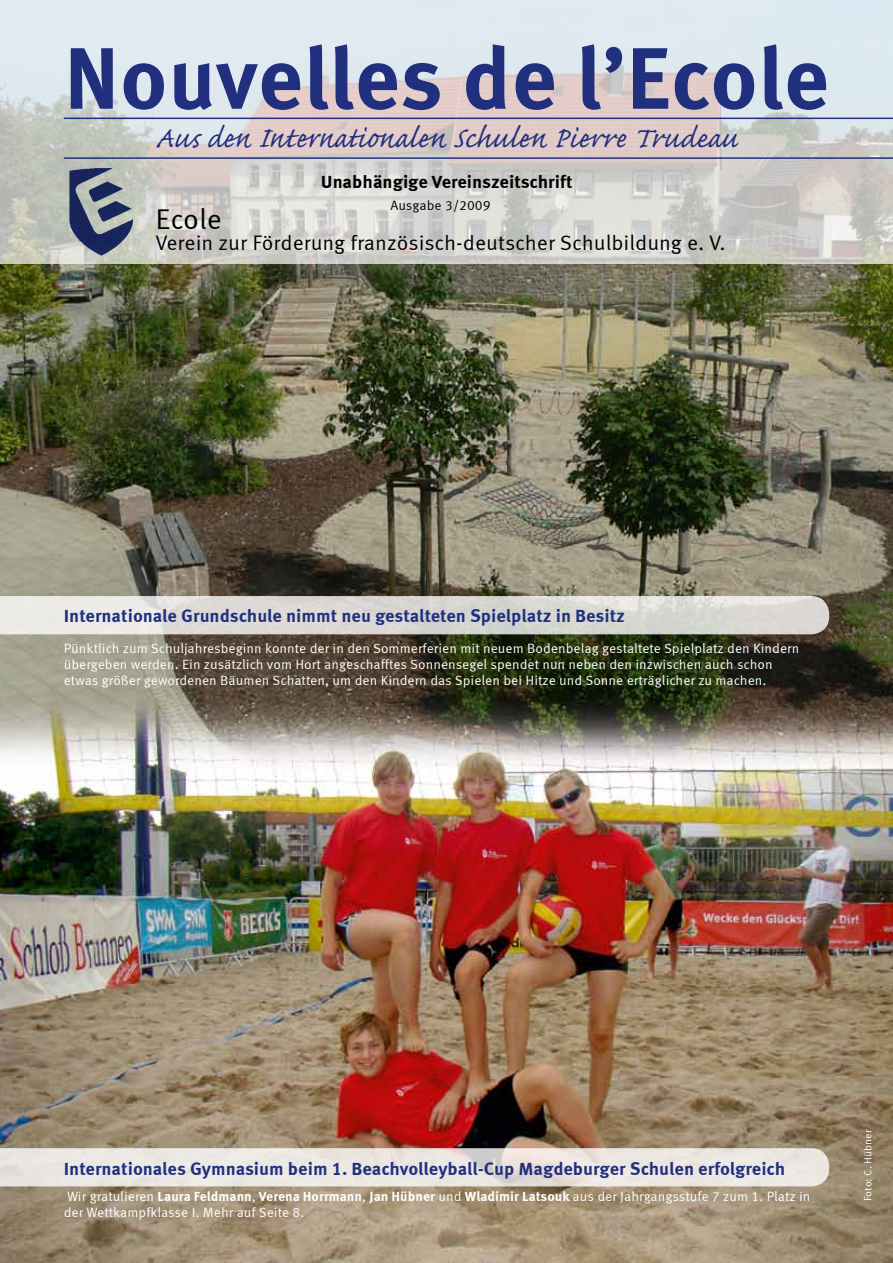
<style>
.page{position:relative;width:893px;height:1263px;background:#fff}
.page>*{position:absolute;margin:0;border:0;box-sizing:border-box;transform-origin:0 0}
.t1{font:700 87px "Meta Correspondence";letter-spacing:-.005em;color:#20307f}
.t2{font:37.5px "Caflisch Script Pro";color:#20307f}
.t3{font:28.5px "Meta Correspondence";letter-spacing:-.005em;color:#000}
.t4{font:21px "Meta Correspondence";letter-spacing:-.005em;color:#000}
.t5{font:700 18px "Meta Correspondence";color:#20307f}
.t6{font:700 18px "Meta Correspondence";color:#000}
.t7{font:13.5px/16.2px "Meta Correspondence";color:#fff}
.t8{font:13.5px "Meta Correspondence";color:#000}
.t9{font:10.5px "Meta Correspondence";color:#fff}
.s1{font-weight:700}
</style>
<div class="page">
<img style="left:0;top:264px;width:893px;height:999px">
<svg style="left:0;top:0;width:893px;height:264px;background:#d7d8d7"></svg>
<svg style="left:0;top:596px;width:829px;height:38px;background:#dcdbd7"></svg>
<svg style="left:0;top:1148px;width:829px;height:38px;background:#e9e5df"></svg>
<img style="left:68px;top:168px;width:66px;height:89px">
<hr style="left:64px;top:118px;width:829px;height:1px;background:#20307f">
<hr style="left:64px;top:157px;width:829px;height:2px;background:#20307f">
<h1 class="t1" style="left:64px;top:27px;width:767px">Nouvelles de l’Ecole</h1>
<h2 class="t2" style="left:155px;top:118px;width:584px">Aus den Internationalen Schulen Pierre Trudeau</h2>
<h3 class="t6" style="left:321px;top:171px;width:253px">Unabhängige Vereinszeitschrift</h3>
<p class="t8" style="left:390px;top:198px;width:102px">Ausgabe 3/2009</p>
<h3 class="t3" style="left:155px;top:202px;width:68px">Ecole</h3>
<h3 class="t4" style="left:155px;top:230px;width:572px">Verein zur Förderung französisch-deutscher Schulbildung e. V.</h3>
<h3 class="t5" style="left:64px;top:605px;width:563px">Internationale Grundschule nimmt neu gestalteten Spielplatz in Besitz</h3>
<p class="t7" style="left:64px;top:640px;width:737px">Pünktlich zum Schuljahresbeginn konnte der in den Sommerferien mit neuem Bodenbelag gestaltete Spielplatz den Kindern übergeben werden. Ein zusätzlich vom Hort angeschafftes Sonnensegel spendet nun neben den inzwischen auch schon etwas größer gewordenen Bäumen Schatten, um den Kindern das Spielen bei Hitze und Sonne erträglicher zu machen.</p>
<h3 class="t5" style="left:64px;top:1158px;width:723px">Internationales Gymnasium beim 1. Beachvolleyball-Cup Magdeburger Schulen erfolgreich</h3>
<p class="t7" style="left:64px;top:1188px;width:748px">Wir gratulieren <span class="s1">Laura Feldmann</span>, <span class="s1">Verena Horrmann</span>, <span class="s1">Jan Hübner</span> und <span class="s1">Wladimir Latsouk</span> aus der Jahrgangsstufe 7 zum 1. Platz in der Wettkampfklasse I. Mehr auf Seite 8.</p>
<p class="t9" style="left:862px;top:1201px;width:73px;rotate:-90deg">Foto: C. Hübner</p>
</div>
